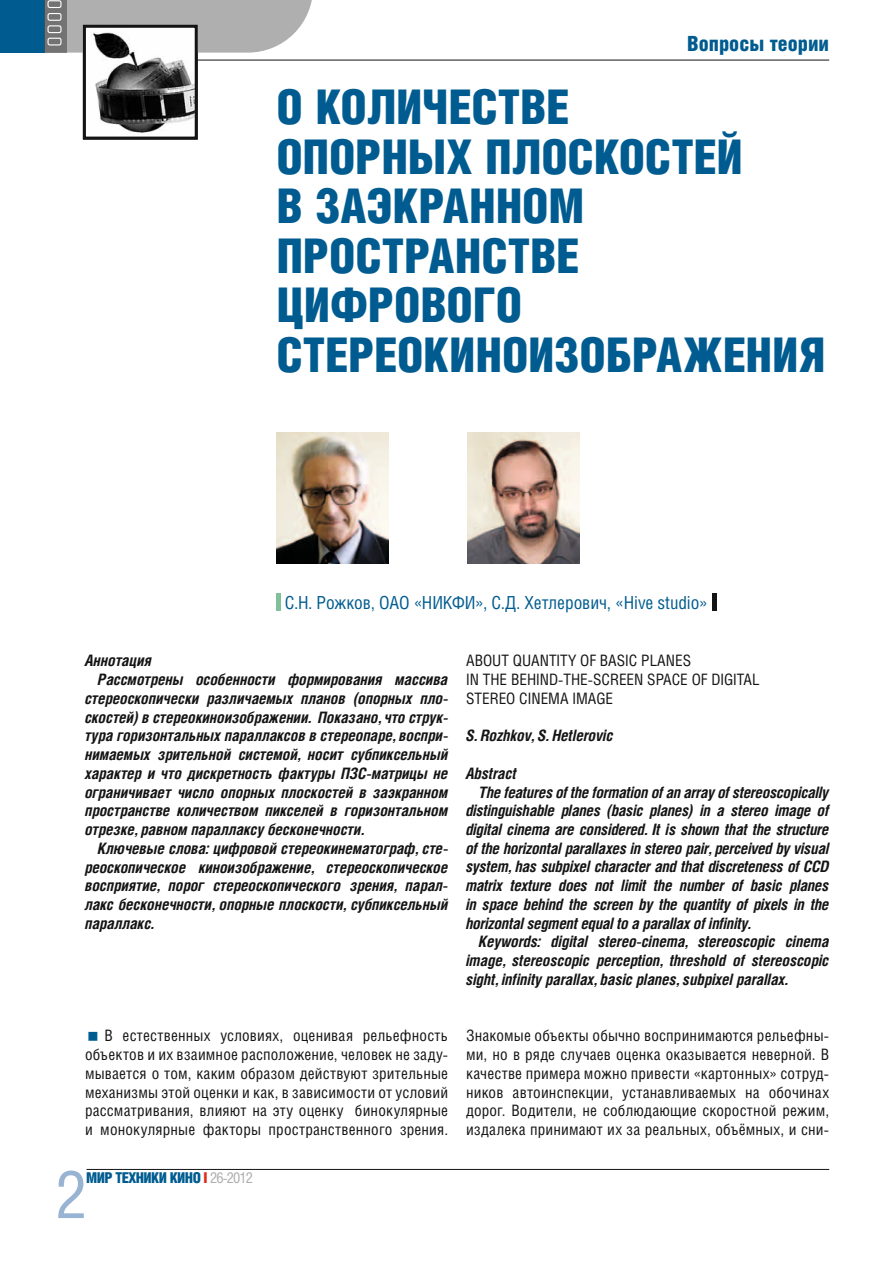
<style>
.page{position:relative;width:893px;height:1263px;background:#fff}
.page>*{position:absolute;margin:0;border:0;box-sizing:border-box;transform-origin:0 0}
.t1{font:66px "Helios Cond C";color:#99b3d3}
.t2{font:48px/49.5px "Helios Cond Black C";letter-spacing:.005em;color:#005c90}
.t3{font:48px "Helios Cond Black C";letter-spacing:.035em;color:#005c90}
.t4{font:21px "Helios Cond Black C";color:#005c90}
.t5{font:18px "Helios Cond C";letter-spacing:-.01em;color:#005c90}
.t6{font:italic 700 15.75px "Helios Cond C";color:#131413}
.t7{font:15.75px/18.8px "Helios Cond C";letter-spacing:.01em;color:#131413;text-align:justify}
.t8{font:15px "Helios Cond Black C";letter-spacing:-.04em;color:#005c90}
.s1{color:#dc2a1b}
.s2{font-family:"Helios Cond C";color:#afafb0}
</style>
<div class="page">
<hr style="left:104px;top:60px;width:725px;height:1px;background:#131413">
<hr style="left:87px;top:1169px;width:742px;height:1px;background:#131413">
<svg style="left:0;top:0;width:312px;height:53px;background:#91a1ab"></svg>
<img style="left:87px;top:29px;width:107px;height:104px">
<div style="left:83px;top:25px;width:115px;height:115px;border:3px solid #131413"></div>
<div style="left:276px;top:594px;width:5px;height:17px;background:#81c19a"></div>
<hr style="left:712px;top:594px;width:4px;height:17px;background:#131413">
<img style="left:276px;top:432px;width:112px;height:132px">
<img style="left:468px;top:432px;width:111px;height:132px">
<h3 class="t4" style="left:687px;top:32px;width:144px">Вопросы теории</h3>
<h2 class="t2" style="left:276px;top:82px;width:291px">О количестве опорных плоскосте</h2>
<h2 class="t2" style="left:716px;top:131px;width:28px">й</h2>
<h2 class="t2" style="left:276px;top:181px;width:222px">в заэкранном простр</h2>
<h2 class="t2" style="left:429px;top:230px;width:52px">анстве</h2>
<h2 class="t2" style="left:276px;top:280px;width:118px">цифрово</h2>
<h2 class="t2" style="left:473px;top:280px;width:47px">го</h2>
<h2 class="t2" style="left:276px;top:329px;width:26px">стереокинои</h2>
<h2 class="t3" style="left:554px;top:327px;width:273px">зображения</h2>
<p class="t5" style="left:285px;top:591px;width:424px">С.Н. РОЖКОВ, ОАО «НИКФИ», С.Д. ХЕТЛЕРОВИЧ, «HIVE STUDIO»</p>
<p class="t6" style="left:85px;top:651px;width:68px">Аннотация</p>
<p class="t6" style="left:98px;top:670px;width:352px">Рассмотрены особенности формирования массива</p>
<p class="t6" style="left:85px;top:689px;width:365px">стереоскопически различаемых планов (опорных пло-</p>
<p class="t6" style="left:85px;top:707px;width:365px">скостей) в стереокиноизображении. Показано, что струк-</p>
<p class="t6" style="left:85px;top:726px;width:365px">тура горизонтальных параллаксов в стереопаре, воспри-</p>
<p class="t6" style="left:85px;top:745px;width:365px">нимаемых зрительной системой, носит субпиксельный</p>
<p class="t6" style="left:85px;top:764px;width:365px">характер и что дискретность фактуры ПЗС-матрицы не</p>
<p class="t6" style="left:85px;top:782px;width:365px">ограничивает число опорных плоскостей в заэкранном</p>
<p class="t6" style="left:85px;top:801px;width:365px">пространстве количеством пикселей в горизонтальном</p>
<p class="t6" style="left:85px;top:820px;width:280px">отрезке, равном параллаксу бесконечности.</p>
<p class="t6" style="left:98px;top:839px;width:352px">Ключевые слова: цифровой стереокинематограф, сте-</p>
<p class="t6" style="left:85px;top:857px;width:365px">реоскопическое киноизображение, стереоскопическое</p>
<p class="t6" style="left:85px;top:876px;width:365px">восприятие, порог стереоскопического зрения, парал-</p>
<p class="t6" style="left:85px;top:895px;width:365px">лакс бесконечности, опорные плоскости, субпиксельный</p>
<p class="t6" style="left:85px;top:914px;width:70px">параллакс.</p>
<p class="t7" style="left:466px;top:651px;width:262px">ABOUT QUANTITY OF BASIC PLANES<br>IN THE BEHIND-THE-SCREEN SPACE OF DIGITA</p>
<p class="t7" style="left:752px;top:670px;width:9px">L</p>
<p class="t7" style="left:466px;top:688px;width:148px">STEREO CINEMA IMAGE</p>
<p class="t6" style="left:466px;top:726px;width:149px">S. Rozhkov, S. Hetlerovic</p>
<p class="t6" style="left:466px;top:764px;width:52px">Abstraсt</p>
<p class="t6" style="left:479px;top:782px;width:352px">The features of the formation of an array of stereoscopically</p>
<p class="t6" style="left:466px;top:801px;width:365px">distinguishable planes (basic planes) in a stereo image of</p>
<p class="t6" style="left:466px;top:820px;width:365px">digital cinema are considered. It is shown that the structure</p>
<p class="t6" style="left:466px;top:839px;width:365px">of the horizontal parallaxes in stereo pair, perceived by visual</p>
<p class="t6" style="left:466px;top:857px;width:365px">system, has subpixel character and that discreteness of CCD</p>
<p class="t6" style="left:466px;top:876px;width:365px">matrix texture does not limit the number of basic planes</p>
<p class="t6" style="left:466px;top:895px;width:365px">in space behind the screen by the quantity of pixels in the</p>
<p class="t6" style="left:466px;top:914px;width:286px">horizontal segment equal to a parallax of infinity.</p>
<p class="t6" style="left:479px;top:932px;width:352px">Keywords: digital stereo-cinema, stereoscopic cinema</p>
<p class="t6" style="left:466px;top:951px;width:365px">image, stereoscopic perception, threshold of stereoscopic</p>
<p class="t6" style="left:466px;top:970px;width:323px">sight, infinity parallax, basic planes, subpixel parallax.</p>
<p class="t7" style="left:85px;top:1026px;width:365px;text-indent:19px">В ЕСТЕСТВЕННЫХ УСЛОВИЯХ, ОЦЕНИВАЯ РЕЛЬЕФНОСТЬ ОБЪЕКТОВ И ИХ ВЗАИМНОЕ РАСПОЛОЖЕНИЕ, ЧЕЛОВЕК НЕ ЗАДУ-МЫВАЕТСЯ О ТОМ, КАКИМ ОБРАЗОМ ДЕЙСТВУЮТ ЗРИТЕЛЬНЫЕ МЕХАНИЗМЫ ЭТОЙ ОЦЕНКИ И КАК, В ЗАВИСИМОСТИ ОТ УСЛОВИЙ РАССМАТРИВАНИЯ, ВЛИЯЮТ НА ЭТУ ОЦЕНКУ БИНОКУЛЯРНЫЕ И МОНОКУЛЯРНЫЕ ФАКТОРЫ ПРОСТРАНСТВЕННОГО ЗРЕНИЯ.</p>
<p class="t7" style="left:466px;top:1026px;width:365px">ЗНАКОМЫЕ ОБЪЕКТЫ ОБЫЧНО ВОСПРИНИМАЮТСЯ РЕЛЬЕФНЫ-МИ, НО В РЯДЕ СЛУЧАЕВ ОЦЕНКА ОКАЗЫВАЕТСЯ НЕВЕРНОЙ. В КАЧЕСТВЕ ПРИМЕРА МОЖНО ПРИВЕСТИ «КАРТОННЫХ» СОТРУД-НИКОВ АВТОИНСПЕКЦИИ, УСТАНАВЛИВАЕМЫХ НА ОБОЧИНАХ ДОРОГ. ВОДИТЕЛИ, НЕ СОБЛЮДАЮЩИЕ СКОРОСТНОЙ РЕЖИМ, ИЗДАЛЕКА ПРИНИМАЮТ ИХ ЗА РЕАЛЬНЫХ, ОБЪЁМНЫХ, И СНИ-</p>
<h1 class="t1" style="left:55px;top:1155px;width:33px">2</h1>
<p class="t8" style="left:86px;top:1169px;width:168px">МИР ТЕХНИКИ КИНО <span class="s1">I</span> <span class="s2">26-2012</span></p>
</div>
